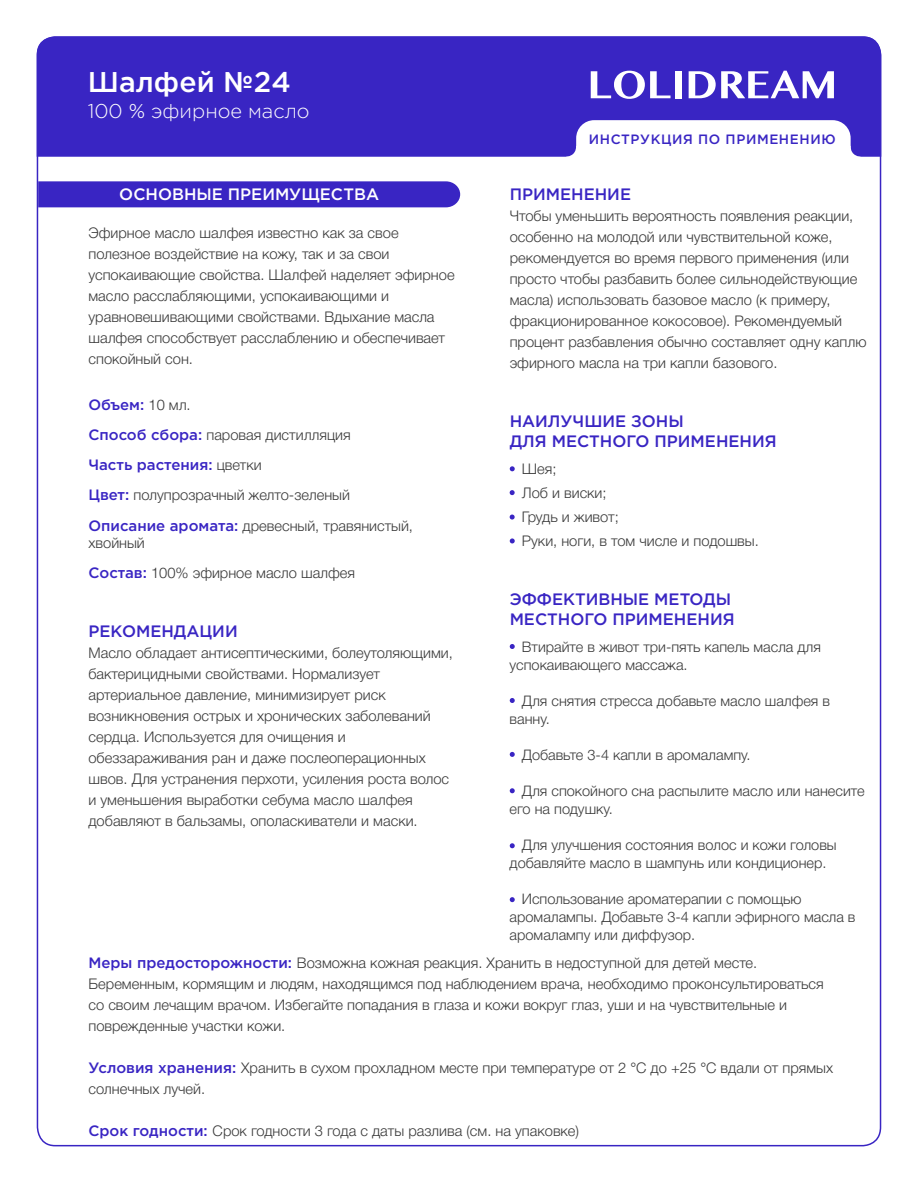
<style>
.page{position:relative;width:918px;height:1188px;background:#fff}
.page>*{position:absolute;margin:0;border:0;box-sizing:border-box;transform-origin:0 0}
.t1{font:500 28.5px "Gotham Pro";letter-spacing:.005em;color:#fff}
.t2{font:300 19.95px "Gotham Pro";color:#fff}
.t3{font:500 16.5px/19.8px "Gotham Pro";color:#3925c3}
.t4{font:500 16.5px "Gotham Pro";color:#fff}
.t5{font:500 15px "Gotham Pro";color:#3925c3}
.t6{font:300 14.7px/21px "Helvetica Neue Cyr";color:#393939}
.t7{font:300 14.55px/18px "Helvetica Neue Cyr";color:#393939}
.t8{font:500 13.5px "Gotham Pro";letter-spacing:.045em;color:#3925c3}
.s1{font-family:"Helvetica Neue Cyr";font-weight:300;font-size:14.7px;color:#393939}
.s2{font-family:"Gotham Pro";font-weight:500;font-size:15px;color:#3925c3}
</style>
<div class="page">
<div style="left:37px;top:36px;width:844px;height:121px;background:#3925c3"></div>
<div style="left:38px;top:181px;width:422px;height:26px;background:#3925c3"></div>
<svg style="left:566px;top:120px;width:295px;height:37px"></svg>
<svg style="left:591px;top:71px;width:80px;height:28px"></svg>
<div style="left:675px;top:71px;width:7px;height:27px;background:#fff"></div>
<svg style="left:689px;top:71px;width:145px;height:27px"></svg>
<svg style="left:510px;top:466px;width:5px;height:5px"></svg>
<svg style="left:510px;top:490px;width:5px;height:5px"></svg>
<svg style="left:510px;top:515px;width:5px;height:5px"></svg>
<svg style="left:510px;top:538px;width:5px;height:5px"></svg>
<svg style="left:510px;top:644px;width:5px;height:5px"></svg>
<svg style="left:510px;top:698px;width:5px;height:5px"></svg>
<svg style="left:510px;top:752px;width:5px;height:5px"></svg>
<svg style="left:510px;top:788px;width:5px;height:5px"></svg>
<svg style="left:510px;top:843px;width:5px;height:5px"></svg>
<svg style="left:510px;top:897px;width:5px;height:5px"></svg>
<h1 class="t1" style="left:88px;top:66px;width:205px">Шалфей №24</h1>
<h2 class="t2" style="left:88px;top:100px;width:223px">100 % эфирное масло</h2>
<p class="t4" style="left:119px;top:185px;width:261px">ОСНОВНЫЕ ПРЕИМУЩЕСТВА</p>
<p class="t6" style="left:88px;top:222px;width:368px">Эфирное масло шалфея известно как за свое полезное воздействие на кожу, так и за свои успокаивающие свойства. Шалфей наделяет эфирное масло расслабляющими, успокаивающими и уравновешивающими свойствами. Вдыхание масла шалфея способствует расслаблению и обеспечивает спокойный сон.</p>
<p class="t5" style="left:88px;top:396px;width:104px">Объем: <span class="s1">10 мл.</span></p>
<p class="t6" style="left:88px;top:424px;width:264px"><span class="s2">Способ сбора:</span> паровая дистилляция</p>
<p class="t5" style="left:88px;top:456px;width:175px">Часть растения: <span class="s1">цветки</span></p>
<p class="t6" style="left:88px;top:479px;width:326px;line-height:31.5px"><span class="s2">Цвет:</span> полупрозрачный желто-зеленый<br><span class="s2">Описание аромата:</span> древесный, травянистый,</p>
<p class="t6" style="left:88px;top:528px;width:268px;line-height:30px">хвойный<br><span class="s2">Состав:</span> 100% эфирное масло шалфея</p>
<p class="t8" style="left:589px;top:132px;width:248px">ИНСТРУКЦИЯ ПО ПРИМЕНЕНИЮ</p>
<p class="t3" style="left:510px;top:184px;width:123px">ПРИМЕНЕНИЕ</p>
<p class="t6" style="left:510px;top:206px;width:358px">Чтобы уменьшить вероятность появления реакции, особенно на молодой или чувствительной коже, рекомендуется во время первого применения (или просто чтобы разбавить более сильнодействующие масла) использовать базовое масло (к примеру, фракционированное кокосовое). Рекомендуемый процент разбавления обычно составляет одну каплю эфирного масла на три капли базового.</p>
<p class="t3" style="left:510px;top:411px;width:269px">НАИЛУЧШИЕ ЗОНЫ<br>ДЛЯ МЕСТНОГО ПРИМЕНЕНИЯ</p>
<p class="t6" style="left:522px;top:457px;width:238px;line-height:24px">Шея;<br>Лоб и виски;<br>Грудь и живот;<br>Руки, ноги, в том числе и подошвы.</p>
<p class="t3" style="left:510px;top:589px;width:227px">ЭФФЕКТИВНЫЕ МЕТОДЫ<br>МЕСТНОГО ПРИМЕНЕНИЯ</p>
<p class="t7" style="left:510px;top:638px;width:313px;text-indent:12px">Втирайте в живот три-пять капель масла для успокаивающего массажа.</p>
<p class="t7" style="left:510px;top:692px;width:322px;text-indent:12px">Для снятия стресса добавьте масло шалфея в ванну.</p>
<p class="t7" style="left:522px;top:746px;width:230px">Добавьте 3-4 капли в аромалампу.</p>
<p class="t7" style="left:510px;top:782px;width:356px;text-indent:12px">Для спокойного сна распылите масло или нанесите его на подушку.</p>
<p class="t7" style="left:510px;top:836px;width:328px;text-indent:12px">Для улучшения состояния волос и кожи головы добавляйте масло в шампунь или кондиционер.</p>
<p class="t7" style="left:510px;top:890px;width:347px;text-indent:12px">Использование ароматерапии с помощью аромалампы. Добавьте 3-4 капли эфирного масла в аромалампу или диффузор.</p>
<p class="t6" style="left:88px;top:953px;width:737px"><span class="s2">Меры предосторожности:</span> Возможна кожная реакция. Хранить в недоступной для детей месте.<br>Беременным, кормящим и людям, находящимся под наблюдением врача, необходимо проконсультироваться со своим лечащим врачом. Избегайте попадания в глаза и кожи вокруг глаз, уши и на чувствительные и поврежденные участки кожи.</p>
<p class="t6" style="left:88px;top:1058px;width:746px"><span class="s2">Условия хранения:</span> Хранить в сухом прохладном месте при температуре от 2 °С до +25 °С вдали от прямых солнечных лучей.</p>
<p class="t6" style="left:88px;top:1121px;width:492px"><span class="s2">Срок годности:</span> Срок годности 3 года с даты разлива (см. на упаковке)</p>
<p class="t3" style="left:88px;top:621px;width:151px">РЕКОМЕНДАЦИИ</p>
<p class="t6" style="left:88px;top:643px;width:366px">Масло обладает антисептическими, болеутоляющими, бактерицидными свойствами. Нормализует артериальное давление, минимизирует риск возникновения острых и хронических заболеваний сердца. Используется для очищения и обеззараживания ран и даже послеоперационных швов. Для устранения перхоти, усиления роста волос и уменьшения выработки себума масло шалфея добавляют в бальзамы, ополаскиватели и маски.</p>
</div>
